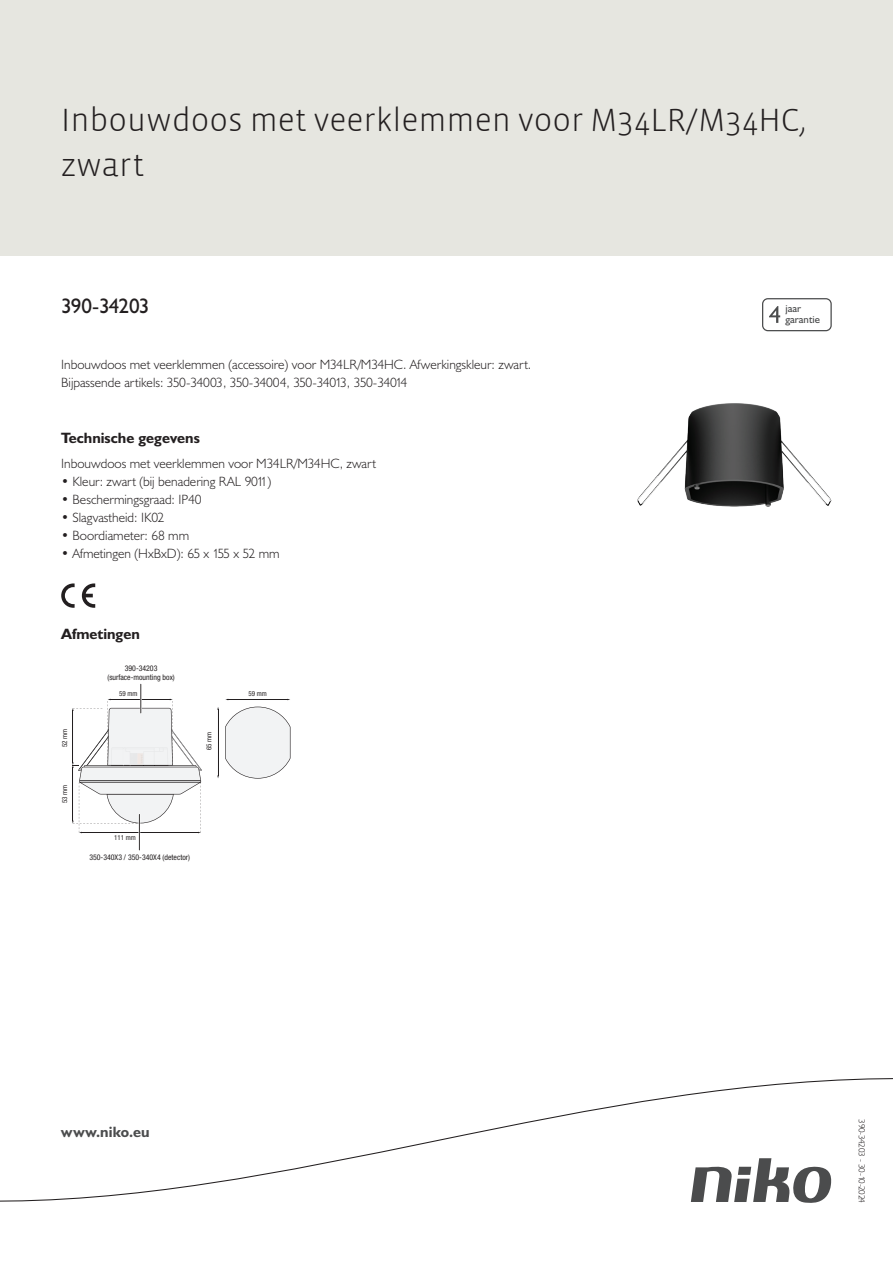
<style>
.page{position:relative;width:893px;height:1263px;background:#fff}
.page>*{position:absolute;margin:0;border:0;box-sizing:border-box;transform-origin:0 0}
.Title_datasheets{font:300 33px/45px "Vista Sans";color:#231f20}
.Article_number{font:21px "Humanist 521 BT";letter-spacing:-.04em;color:#231f20}
.Titles_parts{font:700 15px "Humanist 521 BT";color:#231f20}
.titel_afbeelding{font:700 15px "Humanist 521 BT";letter-spacing:.005em;color:#4b4c4d}
.Platte_tekst_CAB{font:300 13.5px/18px "Humanist 521 BT";color:#231f20}
.USP_Bullets{font:300 13.5px "Humanist 521 BT";color:#231f20}
.t1{font:10.8px/10.8px "Humanist 521 BT";color:#4b4c4d}
.Revision{font:300 9px "Humanist 521 BT";letter-spacing:-.05em;color:#231f20}
.t2{font:condensed 7.8px/9.3px "Helvetica Neue LT Pro";color:#231f20;text-align:center}
.t3{font:condensed 6.9px "Helvetica Neue LT Pro";color:#231f20}
</style>
<div class="page">
<div style="left:0;top:0;width:893px;height:255px;background:#e6e6e0"></div>
<svg style="left:82px;top:583px;width:13px;height:25px"></svg>
<svg style="left:61px;top:583px;width:14px;height:25px"></svg>
<hr style="left:218px;top:709px;width:1px;height:67px;background:#231f20">
<hr style="left:228px;top:699px;width:60px;height:1px;background:#231f20">
<svg style="left:225px;top:707px;width:65px;height:71px"></svg>
<hr style="left:139px;top:814px;width:1px;height:36px;background:#231f20">
<svg style="left:72px;top:684px;width:130px;height:149px"></svg>
<img style="left:123px;top:748px;width:17px;height:17px">
<svg style="left:762px;top:298px;width:70px;height:33px"></svg>
<svg style="left:0;top:1078px;width:893px;height:125px"></svg>
<img style="left:637px;top:403px;width:195px;height:104px">
<p class="Title_datasheets" style="left:61px;top:98px;width:746px">Inbouwdoos met veerklemmen voor M34LR/M34HC, zwart</p>
<p class="Article_number" style="left:61px;top:293px;width:90px">390-34203</p>
<p class="t1" style="left:785px;top:303px;width:36px">jaar garantie</p>
<p class="Platte_tekst_CAB" style="left:61px;top:355px;width:472px">Inbouwdoos met veerklemmen (accessoire) voor M34LR/M34HC. Afwerkingskleur: zwart.<br>Bijpassende artikels: 350-34003, 350-34004, 350-34013, 350-34014</p>
<p class="Titles_parts" style="left:61px;top:429px;width:140px">Technische gegevens</p>
<p class="Platte_tekst_CAB" style="left:61px;top:454px;width:316px">Inbouwdoos met veerklemmen voor M34LR/M34HC, zwart</p>
<p class="USP_Bullets" style="left:61px;top:473px;width:212px">• Kleur: zwart (bij benadering RAL 9011)</p>
<p class="USP_Bullets" style="left:61px;top:491px;width:142px">• Beschermingsgraad: IP40</p>
<p class="USP_Bullets" style="left:61px;top:509px;width:105px">• Slagvastheid: IK02</p>
<p class="USP_Bullets" style="left:61px;top:527px;width:129px">• Boordiameter: 68 mm</p>
<p class="USP_Bullets" style="left:61px;top:545px;width:220px">• Afmetingen (HxBxD): 65 x 155 x 52 mm</p>
<p class="Titles_parts" style="left:61px;top:625px;width:80px">Afmetingen</p>
<p class="t3" style="left:61px;top:747px;width:20px;rotate:-90deg">52 mm</p>
<p class="t3" style="left:61px;top:803px;width:20px;rotate:-90deg">53 mm</p>
<p class="t2" style="left:108px;top:663px;width:69px">390-34203 (surface-mounting box)</p>
<p class="t3" style="left:119px;top:689px;width:20px">59 mm</p>
<p class="t3" style="left:205px;top:750px;width:20px;rotate:-90deg">65 mm</p>
<p class="t3" style="left:114px;top:834px;width:23px">111 mm</p>
<p class="t2" style="left:89px;top:853px;width:102px">350-340X3 / 350-340X4 (detector)</p>
<p class="t3" style="left:248px;top:689px;width:20px">59 mm</p>
<p class="titel_afbeelding" style="left:61px;top:1122px;width:90px">www.niko.eu</p>
<p class="Revision" style="left:868px;top:1119px;width:85px;rotate:90deg">390-34203 - 30-10-2024</p>
</div>
